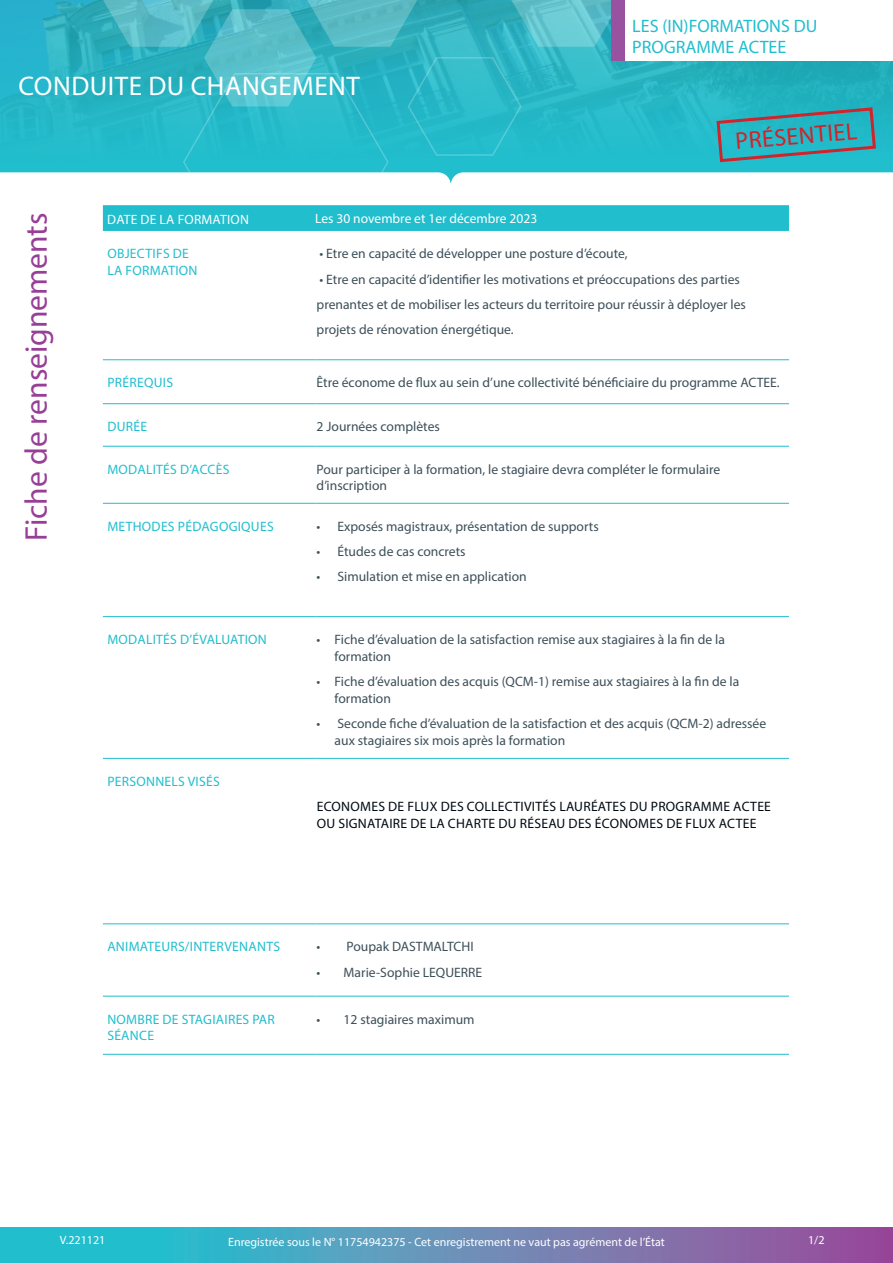
<style>
.page{position:relative;width:893px;height:1263px;background:#fff}
.page>*{position:absolute;margin:0;border:0;box-sizing:border-box;transform-origin:0 0}
.t1{font:31.5px "Myriad Pro";color:#983e97}
.t2{font:27px "Myriad Pro";letter-spacing:.02em;color:#fff}
.t3{font:24px "Myriad Pro";color:#d1232a}
.t4{font:18px "Myriad Pro";color:#21bece}
.txt_tableau__puces{font:13.65px/16.6px "Myriad Pro";color:#3d4f59}
.txt_tableau__horaire{font:13.65px/16.6px "Myriad Pro";letter-spacing:.02em;color:#21bece}
.txt_tableau__puces-2{font:13.65px/16.6px "Myriad Pro";letter-spacing:.02em;color:#000911}
.txt_tableau__gras{font:13.5px "Myriad Pro";color:#fff}
.txt_tableau__horaire-2{font:13.5px "Myriad Pro";letter-spacing:.02em;color:#fff}
.t5{font:12px "Myriad Pro";color:#fff}
</style>
<div class="page">
<img style="left:0;top:0;width:893px;height:173px">
<svg style="left:102px;top:0;width:520px;height:183px;background:#40bdca"></svg>
<svg style="left:0;top:1228px;width:893px;height:35px;background:#5f8fb8"></svg>
<svg style="left:103px;top:205px;width:686px;height:26px;background:#22bece"></svg>
<hr style="left:103px;top:359px;width:214px;height:1px;background:#21bece">
<hr style="left:103px;top:403px;width:214px;height:1px;background:#21bece">
<hr style="left:103px;top:446px;width:214px;height:1px;background:#21bece">
<hr style="left:103px;top:503px;width:214px;height:1px;background:#21bece">
<hr style="left:103px;top:616px;width:214px;height:1px;background:#21bece">
<hr style="left:103px;top:758px;width:214px;height:1px;background:#21bece">
<hr style="left:103px;top:923px;width:214px;height:1px;background:#21bece">
<hr style="left:317px;top:359px;width:472px;height:1px;background:#21bece">
<hr style="left:317px;top:403px;width:472px;height:1px;background:#21bece">
<hr style="left:317px;top:446px;width:472px;height:1px;background:#21bece">
<hr style="left:317px;top:503px;width:472px;height:1px;background:#21bece">
<hr style="left:317px;top:616px;width:472px;height:1px;background:#21bece">
<hr style="left:317px;top:758px;width:472px;height:1px;background:#21bece">
<hr style="left:317px;top:923px;width:472px;height:1px;background:#21bece">
<hr style="left:103px;top:996px;width:214px;height:1px;background:#21bece">
<hr style="left:103px;top:1054px;width:214px;height:1px;background:#21bece">
<hr style="left:317px;top:996px;width:472px;height:1px;background:#21bece">
<hr style="left:317px;top:1054px;width:472px;height:1px;background:#21bece">
<svg style="left:715px;top:106px;width:163px;height:58px;background:#36a7b5"></svg>
<div style="left:625px;top:0;width:268px;height:60px;background:#fff"></div>
<div style="left:612px;top:0;width:13px;height:60px;background:#9952a0"></div>
<p class="t2" style="left:18px;top:69px;width:343px">CONDUITE DU CHANGEMENT</p>
<p class="t4" style="left:632px;top:15px;width:187px">LES (IN)FORMATIONS DU</p>
<p class="t4" style="left:632px;top:36px;width:156px">PROGRAMME ACTEE</p>
<p class="t3" style="left:734px;top:127px;width:124px;rotate:-5deg">PRÉSENTIEL</p>
<p class="t1" style="left:17px;top:541px;width:330px;rotate:-90deg">Fiche de renseignements</p>
<p class="txt_tableau__horaire-2" style="left:107px;top:211px;width:143px">DATE DE LA FORMATION</p>
<p class="txt_tableau__gras" style="left:315px;top:210px;width:224px">Les 30 novembre et 1er décembre 2023</p>
<p class="txt_tableau__horaire" style="left:107px;top:245px;width:83px">OBJECTIFS DE</p>
<p class="txt_tableau__horaire" style="left:107px;top:262px;width:92px">LA FORMATION</p>
<p class="txt_tableau__puces" style="left:319px;top:245px;width:310px">• Etre en capacité de développer une posture d’écoute,</p>
<p class="txt_tableau__puces" style="left:319px;top:270px;width:422px">• Etre en capacité d’identifier les motivations et préoccupations des parties</p>
<p class="txt_tableau__puces" style="left:317px;top:296px;width:431px">prenantes et de mobiliser les acteurs du territoire pour réussir à déployer les</p>
<p class="txt_tableau__puces" style="left:317px;top:321px;width:199px">projets de rénovation énergétique.</p>
<p class="txt_tableau__horaire" style="left:107px;top:374px;width:67px">PRÉREQUIS</p>
<p class="txt_tableau__puces" style="left:317px;top:374px;width:465px">Être économe de flux au sein d’une collectivité bénéficiaire du programme ACTEE.</p>
<p class="txt_tableau__horaire" style="left:107px;top:418px;width:41px">DURÉE</p>
<p class="txt_tableau__puces" style="left:317px;top:418px;width:125px">2 Journées complètes</p>
<p class="txt_tableau__horaire" style="left:107px;top:460px;width:124px">MODALITÉS D’ACCÈS</p>
<p class="txt_tableau__puces" style="left:317px;top:460px;width:405px">Pour participer à la formation, le stagiaire devra compléter le formulaire d’inscription</p>
<p class="txt_tableau__horaire" style="left:107px;top:518px;width:168px">METHODES PÉDAGOGIQUES</p>
<p class="txt_tableau__puces" style="left:317px;top:518px;width:284px">• Exposés magistraux, présentation de supports</p>
<p class="txt_tableau__puces" style="left:317px;top:543px;width:151px">• Études de cas concrets</p>
<p class="txt_tableau__puces" style="left:317px;top:568px;width:212px">• Simulation et mise en application</p>
<p class="txt_tableau__horaire" style="left:107px;top:631px;width:161px">MODALITÉS D’ÉVALUATION</p>
<p class="txt_tableau__puces" style="left:335px;top:631px;width:392px;text-indent:-18px">• Fiche d’évaluation de la satisfaction remise aux stagiaires à la fin de la formation</p>
<p class="txt_tableau__puces" style="left:335px;top:673px;width:406px;text-indent:-18px">• Fiche d’évaluation des acquis (QCM-1) remise aux stagiaires à la fin de la formation</p>
<p class="txt_tableau__puces" style="left:335px;top:715px;width:433px;text-indent:-18px">• Seconde fiche d’évaluation de la satisfaction et des acquis (QCM-2) adressée aux stagiaires six mois après la formation</p>
<p class="txt_tableau__horaire" style="left:107px;top:773px;width:114px">PERSONNELS VISÉS</p>
<p class="txt_tableau__puces-2" style="left:317px;top:798px;width:456px">ECONOMES DE FLUX DES COLLECTIVITÉS LAURÉATES DU PROGRAMME ACTEE<br>OU SIGNATAIRE DE LA CHARTE DU RÉSEAU DES ÉCONOMES DE FLUX ACTEE</p>
<p class="txt_tableau__horaire" style="left:107px;top:938px;width:174px">ANIMATEURS/INTERVENANTS</p>
<p class="txt_tableau__puces" style="left:317px;top:938px;width:159px">• Poupak DASTMALTCHI</p>
<p class="txt_tableau__puces" style="left:317px;top:963px;width:167px">• Marie-Sophie LEQUERRE</p>
<p class="txt_tableau__horaire" style="left:107px;top:1010px;width:169px">NOMBRE DE STAGIAIRES PAR<br>SÉANCE</p>
<p class="txt_tableau__puces" style="left:317px;top:1010px;width:160px">• 12 stagiaires maximum</p>
<p class="t5" style="left:60px;top:1233px;width:47px">V.221121</p>
<p class="t5" style="left:228px;top:1235px;width:438px">Enregistrée sous le N° 11754942375 - Cet enregistrement ne vaut pas agrément de l’État</p>
<p class="t5" style="left:808px;top:1233px;width:18px">1/2</p>
</div>
